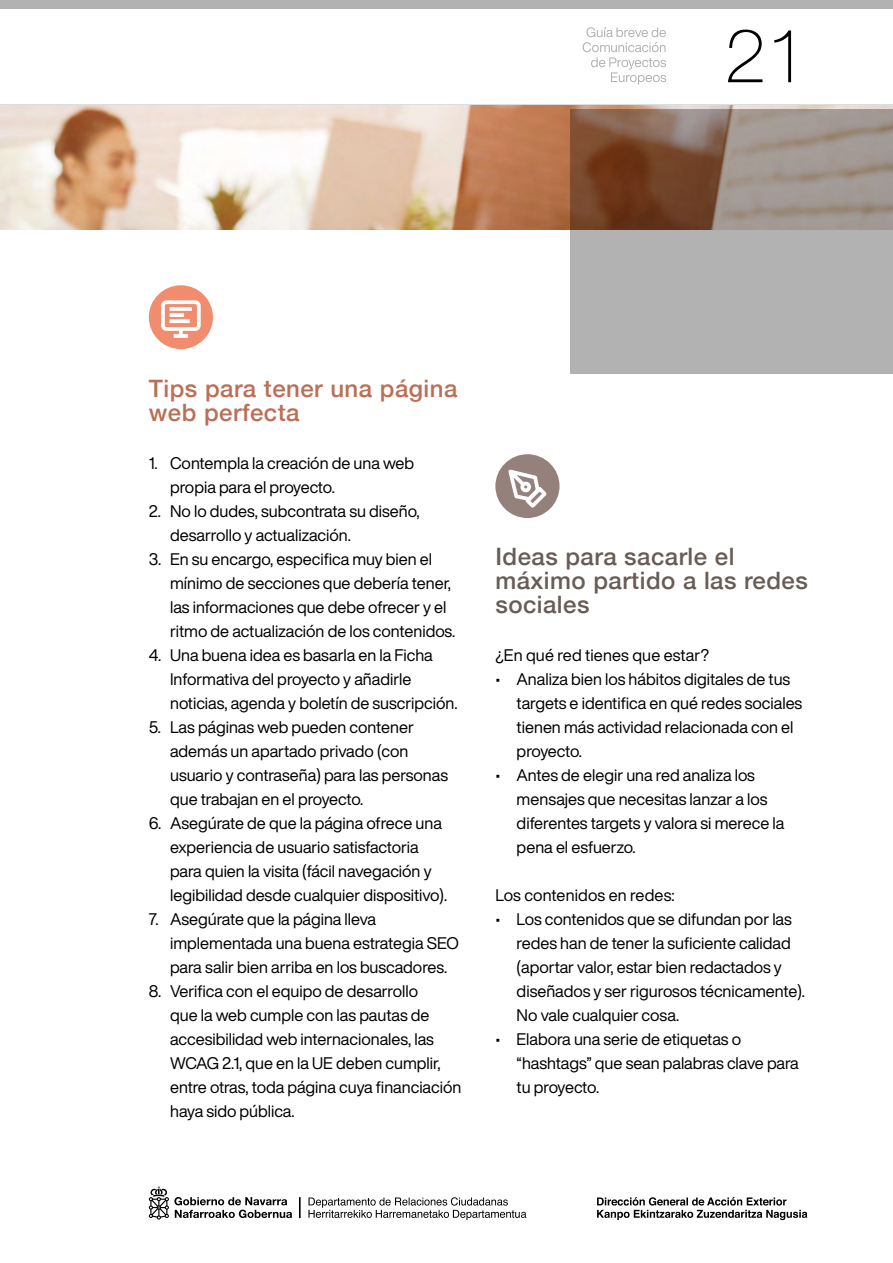
<style>
.page{position:relative;width:893px;height:1263px;background:#fff}
.page>*{position:absolute;margin:0;border:0;box-sizing:border-box;transform-origin:0 0}
.t1{font:100 75px "Helvetica Neue";color:#000}
.t2{font:500 24px/24px "Helvetica Neue";letter-spacing:.02em;color:#695c57}
.t3{font:500 24px/24px "Helvetica Neue";letter-spacing:.02em;color:#ba6f56}
.Lista{font:16.5px/24px "Helvetica Now Display";color:#000}
.Párrafo{font:16.5px "Helvetica Now Display";letter-spacing:.01em;color:#000}
</style>
<div class="page">
<svg style="left:583px;top:27px;width:83px;height:58px"></svg>
<hr style="left:0;top:105px;width:893px;height:1px;background:#000">
<svg style="left:597px;top:1197px;width:210px;height:23px"></svg>
<svg style="left:149px;top:1186px;width:143px;height:33px"></svg>
<svg style="left:308px;top:1197px;width:218px;height:23px"></svg>
<hr style="left:299px;top:1197px;width:2px;height:21px;background:#000">
<div style="left:0;top:0;width:893px;height:9px;background:#b3b2b2"></div>
<img style="left:0;top:106px;width:893px;height:123px">
<svg style="left:570px;top:109px;width:323px;height:264px;background:#a1958e"></svg>
<div style="left:149px;top:285px;width:64px;height:64px;background:#f18d6e;border-radius:50%"></div>
<svg style="left:161px;top:300px;width:40px;height:38px"></svg>
<div style="left:495px;top:454px;width:64px;height:64px;background:#95817b;border-radius:50%"></div>
<svg style="left:505px;top:469px;width:45px;height:42px"></svg>
<h1 class="t1" style="left:724px;top:-1px;width:85px">21</h1>
<h4 class="t3" style="left:149px;top:375px;width:310px">Tips para tener una página web perfecta</h4>
<p class="Lista" style="left:170px;top:451px;width:246px;text-indent:-21px">1. Contempla la creación de una web propia para el proyecto.</p>
<p class="Lista" style="left:170px;top:499px;width:251px;text-indent:-21px">2. No lo dudes, subcontrata su diseño, desarrollo y actualización.</p>
<p class="Lista" style="left:170px;top:547px;width:287px;text-indent:-21px">3. En su encargo, especifica muy bien el mínimo de secciones que debería tener, las informaciones que debe ofrecer y el ritmo de actualización de los contenidos.</p>
<p class="Lista" style="left:170px;top:643px;width:289px;text-indent:-21px">4. Una buena idea es basarla en la Ficha<br>Informativa del proyecto y añadirle noticias, agenda y boletín de suscripción.</p>
<p class="Lista" style="left:170px;top:715px;width:280px;text-indent:-21px">5. Las páginas web pueden contener además un apartado privado (con usuario y contraseña) para las personas que trabajan en el proyecto.</p>
<p class="Lista" style="left:170px;top:811px;width:279px;text-indent:-21px">6. Asegúrate de que la página ofrece una experiencia de usuario satisfactoria para quien la visita (fácil navegación y legibilidad desde cualquier dispositivo).</p>
<p class="Lista" style="left:170px;top:907px;width:290px;text-indent:-21px">7. Asegúrate que la página lleva implementada una buena estrategia SEO para salir bien arriba en los buscadores.</p>
<p class="Lista" style="left:170px;top:979px;width:293px;text-indent:-21px">8. Verifica con el equipo de desarrollo<br>que la web cumple con las pautas de accesibilidad web internacionales, las WCAG 2.1, que en la UE deben cumplir, entre otras, toda página cuya financiación haya sido pública.</p>
<h4 class="t2" style="left:495px;top:543px;width:314px">Ideas para sacarle el máximo partido a las redes sociales</h4>
<p class="Párrafo" style="left:495px;top:644px;width:215px">¿En qué red tienes que estar?</p>
<p class="Lista" style="left:517px;top:667px;width:287px;text-indent:-21px">• Analiza bien los hábitos digitales de tus targets e identifica en qué redes sociales tienen más actividad relacionada con el proyecto.</p>
<p class="Lista" style="left:517px;top:763px;width:269px;text-indent:-21px">• Antes de elegir una red analiza los mensajes que necesitas lanzar a los diferentes targets y valora si merece la pena el esfuerzo.</p>
<p class="Párrafo" style="left:495px;top:884px;width:181px">Los contenidos en redes:</p>
<p class="Lista" style="left:517px;top:907px;width:290px;text-indent:-21px">• Los contenidos que se difundan por las redes han de tener la suficiente calidad (aportar valor, estar bien redactados y diseñados y ser rigurosos técnicamente).<br>No vale cualquier cosa.</p>
<p class="Lista" style="left:517px;top:1027px;width:284px;text-indent:-21px">• Elabora una serie de etiquetas o “hashtags” que sean palabras clave para tu proyecto.</p>
</div>
